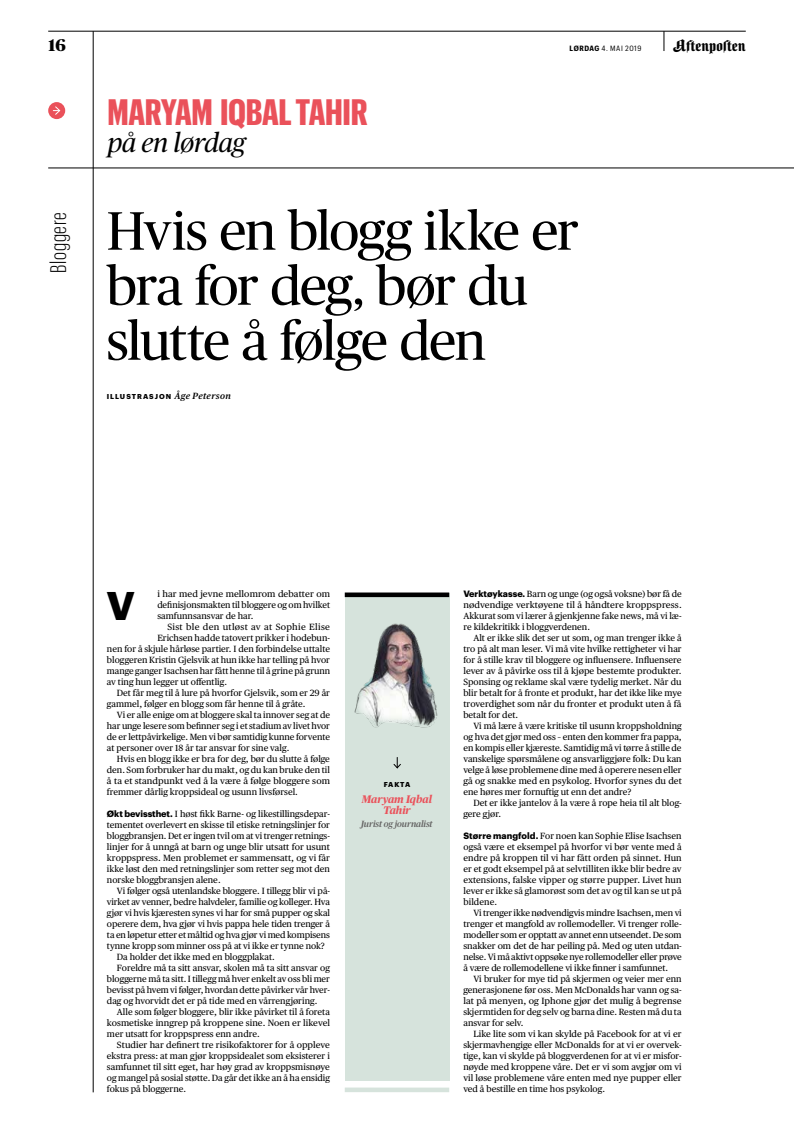
<style>
.page{position:relative;width:794px;height:1134px;background:#fff}
.page>*{position:absolute;margin:0;border:0;box-sizing:border-box;transform-origin:0 0}
.t1{font:54px/55px "Publico Headline";letter-spacing:-.025em;color:#000}
.t2{font:700 39.2px "Graphik";color:#000}
.t3{font:700 36px "Graphik X Cond";letter-spacing:-.01em;color:#ea515a}
.t4{font:italic 27px "Publico Headline";letter-spacing:-.01em;color:#000}
.t5{font:300 22px "Graphik X Cond";letter-spacing:.035em;color:#000}
.t6{font:800 17px "Publico Headline";color:#000}
.t7{font:17px "Aftenposten";color:#000}
.t8{font:italic 700 11px/11px "Publico Headline";letter-spacing:-.005em;color:#ea515a;text-align:center}
.t9{font:9px/11px "Publico Text";color:#000;text-align:justify}
.t10{font:9px "Publico Text";letter-spacing:.03em;color:#000}
.t11{font:italic 500 9px "Publico Headline";letter-spacing:-.01em;color:#646363}
.t12{font:7.5px "Graphik Compact";letter-spacing:.075em;color:#000}
.t13{font:700 7px "Graphik";letter-spacing:.13em;color:#000}
.s1{font-weight:700}
.s2{font-family:"Publico Text";font-weight:600;font-style:italic;font-size:9px}
.s3{font-family:"Graphik";font-weight:700}
</style>
<div class="page">
<hr style="left:48px;top:31px;width:698px;height:1px;background:#000">
<svg style="left:664px;top:31px;width:1px;height:20px"></svg>
<hr style="left:48px;top:168px;width:746px;height:1px;background:#000">
<hr style="left:93px;top:31px;width:1px;height:1061px;background:#000">
<div style="left:345px;top:593px;width:104px;height:488px;background:#d6e3dc"></div>
<img style="left:354px;top:623px;width:83px;height:104px">
<div style="left:48px;top:102px;width:17px;height:17px;background:#ea515a;border-radius:50%"></div>
<svg style="left:53px;top:106px;width:8px;height:9px"></svg>
<svg style="left:393px;top:757px;width:8px;height:11px"></svg>
<div style="left:345px;top:592px;width:104px;height:5px;background:#000"></div>
<div style="left:345px;top:1087px;width:104px;height:5px;background:#d6e3dc"></div>
<h3 class="t6" style="left:48px;top:33px;width:19px">16</h3>
<p class="t12" style="left:569px;top:43px;width:73px"><span class="s1">LØRDAG</span> 4. MAI 2019</p>
<h3 class="t7" style="left:673px;top:38px;width:74px">C</h3>
<h3 class="t5" style="left:44px;top:273px;width:62px;rotate:-90deg">Bloggere</h3>
<h3 class="t3" style="left:108px;top:86px;width:261px">MARYAM IQBAL TAHIR</h3>
<h3 class="t4" style="left:107px;top:123px;width:140px">på en lørdag</h3>
<h1 class="t1" style="left:107px;top:201px;width:473px">Hvis en blogg ikke er bra for deg, bør du slutte å følge den</h1>
<p class="t13" style="left:107px;top:391px;width:126px">ILLUSTRASJON <span class="s2">Åge Peterson</span></p>
<h2 class="t2" style="left:106px;top:576px;width:30px">V</h2>
<p class="t9" style="left:157px;top:588px;width:174px">i har med jevne mellomrom debatter om definisjonsmakten til bloggere og om hvilket samfunnsansvar de har.</p>
<p class="t10" style="left:167px;top:620px;width:164px">Sist ble den utløst av at Sophie Elise</p>
<p class="t9" style="left:157px;top:632px;width:174px">Erichsen hadde tatovert prikker i hodebun-</p>
<p class="t9" style="left:107px;top:643px;width:224px">nen for å skjule hårløse partier. I den forbindelse uttalte</p>
<p class="t9" style="left:107px;top:654px;width:224px">bloggeren Kristin Gjelsvik at hun ikke har telling på hvor</p>
<p class="t9" style="left:107px;top:665px;width:225px">mange ganger Isachsen har fått henne til å grine på grunn</p>
<p class="t9" style="left:107px;top:676px;width:122px">av ting hun legger ut offentlig.</p>
<p class="t9" style="left:117px;top:687px;width:215px">Det får meg til å lure på hvorfor Gjelsvik, som er 29 år</p>
<p class="t9" style="left:107px;top:698px;width:200px">gammel, følger en blogg som får henne til å gråte.</p>
<p class="t9" style="left:117px;top:709px;width:215px">Vi er alle enige om at bloggere skal ta innover seg at de</p>
<p class="t9" style="left:107px;top:720px;width:225px">har unge lesere som befinner seg i et stadium av livet hvor</p>
<p class="t9" style="left:107px;top:731px;width:224px">de er lettpåvirkelige. Men vi bør samtidig kunne forvente</p>
<p class="t9" style="left:107px;top:742px;width:184px">at personer over 18 år tar ansvar for sine valg.</p>
<p class="t9" style="left:117px;top:753px;width:214px">Hvis en blogg ikke er bra for deg, bør du slutte å følge</p>
<p class="t9" style="left:107px;top:764px;width:224px">den. Som forbruker har du makt, og du kan bruke den til</p>
<p class="t9" style="left:107px;top:775px;width:224px">å ta et standpunkt ved å la være å følge bloggere som</p>
<p class="t9" style="left:107px;top:786px;width:192px">fremmer dårlig kroppsideal og usunn livsførsel.</p>
<p class="t9" style="left:107px;top:808px;width:225px"><span class="s3">Økt bevissthet.</span> I høst fikk Barne- og likestillingsdepar&shy;tementet overlevert en skisse til etiske retningslinjer for bloggbransjen. Det er ingen tvil om at vi trenger retnings&shy;linjer for å unngå at barn og unge blir utsatt for usunt kroppspress. Men problemet er sammensatt, og vi får ikke løst den med retningslinjer som retter seg mot den norske bloggbransjen alene.</p>
<p class="t9" style="left:117px;top:885px;width:215px">Vi følger også utenlandske bloggere. I tillegg blir vi på-</p>
<p class="t9" style="left:107px;top:896px;width:224px">virket av venner, bedre halvdeler, familie og kolleger. Hva</p>
<p class="t9" style="left:107px;top:907px;width:225px">gjør vi hvis kjæresten synes vi har for små pupper og skal</p>
<p class="t9" style="left:107px;top:918px;width:225px">operere dem, hva gjør vi hvis pappa hele tiden trenger å</p>
<p class="t9" style="left:107px;top:929px;width:225px">ta en løpetur etter et måltid og hva gjør vi med kompisens</p>
<p class="t9" style="left:107px;top:940px;width:219px">tynne kropp som minner oss på at vi ikke er tynne nok?</p>
<p class="t9" style="left:117px;top:951px;width:159px">Da holder det ikke med en bloggplakat.</p>
<p class="t9" style="left:117px;top:962px;width:214px">Foreldre må ta sitt ansvar, skolen må ta sitt ansvar og</p>
<p class="t9" style="left:107px;top:973px;width:224px">bloggerne må ta sitt. I tillegg må hver enkelt av oss bli mer</p>
<p class="t9" style="left:107px;top:984px;width:224px">bevisst på hvem vi følger, hvordan dette påvirker vår hver-</p>
<p class="t9" style="left:107px;top:995px;width:212px">dag og hvorvidt det er på tide med en vårrengjøring.</p>
<p class="t9" style="left:117px;top:1006px;width:214px">Alle som følger bloggere, blir ikke påvirket til å foreta</p>
<p class="t9" style="left:107px;top:1017px;width:225px">kosmetiske inngrep på kroppene sine. Noen er likevel</p>
<p class="t9" style="left:107px;top:1028px;width:154px">mer utsatt for kroppspress enn andre.</p>
<p class="t9" style="left:117px;top:1039px;width:214px">Studier har definert tre risikofaktorer for å oppleve</p>
<p class="t9" style="left:107px;top:1050px;width:224px">ekstra press: at man gjør kroppsidealet som eksisterer i</p>
<p class="t9" style="left:107px;top:1061px;width:224px">samfunnet til sitt eget, har høy grad av kroppsmisnøye</p>
<p class="t9" style="left:107px;top:1072px;width:224px">og mangel på sosial støtte. Da går det ikke an å ha ensidig</p>
<p class="t9" style="left:107px;top:1083px;width:81px">fokus på bloggerne.</p>
<p class="t13" style="left:384px;top:779px;width:28px">FAKTA</p>
<p class="t8" style="left:362px;top:793px;width:72px">Maryam Iqbal<br>Tahir</p>
<p class="t11" style="left:361px;top:817px;width:73px">Jurist og journalist</p>
<p class="t9" style="left:463px;top:588px;width:220px"><span class="s3">Verktøykasse.</span> Barn og unge (og også voksne) bør få de nødvendige verktøyene til å håndtere kroppspress.<br>Akkurat som vi lærer å gjenkjenne fake news, må vi læ&shy;re kildekritikk i bloggverdenen.</p>
<p class="t9" style="left:463px;top:632px;width:220px;text-indent:10px">Alt er ikke slik det ser ut som, og man trenger ikke å tro på alt man leser. Vi må vite hvilke rettigheter vi har for å stille krav til bloggere og influensere. Influensere lever av å påvirke oss til å kjøpe bestemte produkter.<br>Sponsing og reklame skal være tydelig merket. Når du blir betalt for å fronte et produkt, har det ikke like mye troverdighet som når du fronter et produkt uten å få betalt for det.</p>
<p class="t9" style="left:463px;top:720px;width:220px;text-indent:10px">Vi må lære å være kritiske til usunn kroppsholdning og hva det gjør med oss – enten den kommer fra pappa, en kompis eller kjæreste. Samtidig må vi tørre å stille de vanskelige spørsmålene og ansvarliggjøre folk: Du kan velge å løse problemene dine med å operere nesen eller gå og snakke med en psykolog. Hvorfor synes du det ene høres mer fornuftig ut enn det andre?</p>
<p class="t9" style="left:463px;top:797px;width:220px;text-indent:10px">Det er ikke jantelov å la være å rope heia til alt blog&shy;gere gjør.</p>
<p class="t9" style="left:463px;top:830px;width:220px"><span class="s3">Større mangfold.</span> For noen kan Sophie Elise Isachsen også være et eksempel på hvorfor vi bør vente med å endre på kroppen til vi har fått orden på sinnet. Hun er et godt eksempel på at selvtilliten ikke blir bedre av extensions, falske vipper og større pupper. Livet hun lever er ikke så glamorøst som det av og til kan se ut på bildene.</p>
<p class="t9" style="left:463px;top:907px;width:220px;text-indent:10px">Vi trenger ikke nødvendigvis mindre Isachsen, men vi trenger et mangfold av rollemodeller. Vi trenger rolle&shy;modeller som er opptatt av annet enn utseendet. De som snakker om det de har peiling på. Med og uten utdan&shy;nelse. Vi må aktivt oppsøke nye rollemodeller eller prøve å være de rollemodellene vi ikke finner i samfunnet.</p>
<p class="t9" style="left:463px;top:973px;width:220px;text-indent:10px">Vi bruker for mye tid på skjermen og veier mer enn generasjonene før oss. Men McDonalds har vann og sa&shy;lat på menyen, og Iphone gjør det mulig å begrense skjermtiden for deg selv og barna dine. Resten må du ta ansvar for selv.</p>
<p class="t9" style="left:463px;top:1028px;width:220px;text-indent:10px">Like lite som vi kan skylde på Facebook for at vi er skjermavhengige eller McDonalds for at vi er overvek&shy;tige, kan vi skylde på bloggverdenen for at vi er misfor&shy;nøyde med kroppene våre. Det er vi som avgjør om vi vil løse problemene våre enten med nye pupper eller ved å bestille en time hos psykolog.</p>
</div>
